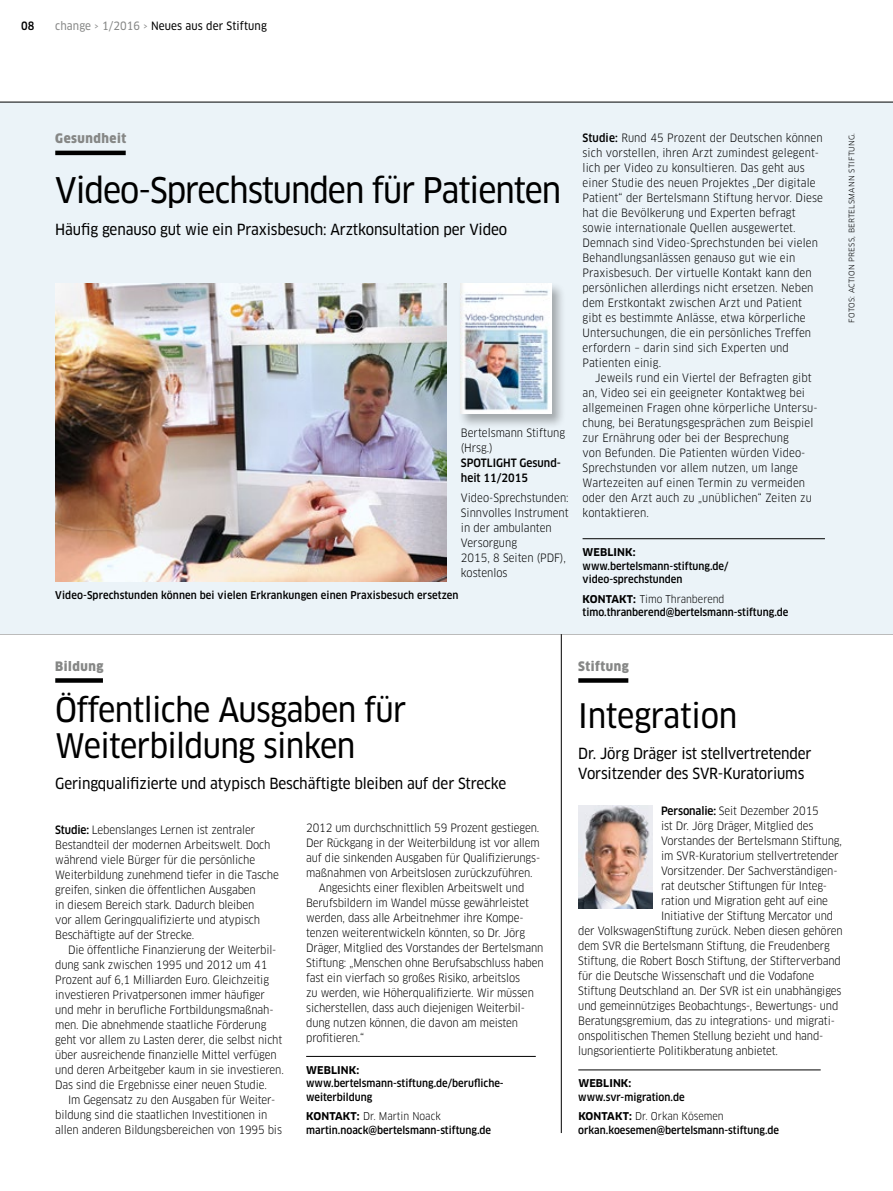
<style>
.page{position:relative;width:893px;height:1191px;background:#fff}
.page>*{position:absolute;margin:0;border:0;box-sizing:border-box;transform-origin:0 0}
.t1{font:34.5px "Clan OT Narrow News";letter-spacing:-.03em;color:#000}
.t2{font:33px/36px "Clan OT Narrow News";letter-spacing:-.02em;color:#000}
.t3{font:15px/19.5px "Clan OT Narrow News";letter-spacing:-.01em;color:#000}
.ThemenMarke_blau{font:900 condensed 12.75px "Clan OT";letter-spacing:.04em;color:#868786}
.Infotext_7_5_10_boo{font:condensed 11.25px/15px "Clan OT";letter-spacing:-.01em;color:#000}
.Infotext_7_5_10_boo-2{font:condensed 11.25px/15px "Clan OT";letter-spacing:.01em;color:#000}
.t4{font:11.25px "Clan OT Narrow News";letter-spacing:.01em;color:#000}
.Infotext_7_5_10_boo-3{font:500 condensed 11.25px/15px "Clan OT";color:#000}
.Weblink_7_9{font:500 condensed 10.5px/13.5px "Clan OT";color:#000}
.Kontakt_Weblink{font:500 condensed 10.5px "Clan OT";color:#000}
.BU_standard{font:500 condensed 10.5px "Clan OT";letter-spacing:.01em;color:#000}
.Kontakt_Weblink-2{font:condensed 10.5px "Clan OT";color:#000}
.Kontakt_Weblink-3{font:700 10.5px "Clan OT";letter-spacing:.01em;color:#000}
.t5{font:7.5px "Clan OT";letter-spacing:.03em;color:#000}
.s1{color:#868786}
.s2{font-weight:500}
.s3{font-weight:700;font-stretch:normal}
</style>
<div class="page">
<hr style="left:0;top:633px;width:893px;height:1px;background:#000">
<div style="left:0;top:102px;width:893px;height:531px;background:#ebf3f8"></div>
<img style="left:55px;top:283px;width:391px;height:298px">
<hr style="left:55px;top:151px;width:71px;height:4px;background:#000">
<hr style="left:583px;top:538px;width:242px;height:1px;background:#000">
<hr style="left:306px;top:1056px;width:230px;height:1px;background:#000">
<svg style="left:55px;top:678px;width:48px;height:4px"></svg>
<div style="left:458px;top:281px;width:108px;height:147px;background:#000;opacity:.3"></div>
<img style="left:460px;top:284px;width:91px;height:129px">
<hr style="left:561px;top:634px;width:1px;height:499px;background:#000">
<svg style="left:578px;top:678px;width:50px;height:4px"></svg>
<hr style="left:578px;top:1069px;width:243px;height:1px;background:#000">
<img style="left:578px;top:806px;width:75px;height:102px">
<hr style="left:0;top:102px;width:893px;height:1px;background:#000">
<p class="Infotext_7_5_10_boo-3" style="left:21px;top:19px;width:15px">08</p>
<p class="t4" style="left:55px;top:19px;width:213px"><span class="s1">change › 1/2016 ›</span> Neues aus der Stiftung</p>
<p class="ThemenMarke_blau" style="left:55px;top:131px;width:72px">Gesundheit</p>
<p class="t1" style="left:55px;top:170px;width:507px">Video-Sprechstunden für Patienten</p>
<p class="t3" style="left:55px;top:219px;width:453px">Häufig genauso gut wie ein Praxisbesuch: Arztkonsultation per Video</p>
<p class="Infotext_7_5_10_boo" style="left:461px;top:426px;width:106px">Bertelsmann Stiftung (Hrsg.)</p>
<p class="Infotext_7_5_10_boo-3" style="left:461px;top:456px;width:102px">SPOTLIGHT Gesund&shy;heit 11/2015</p>
<p class="Infotext_7_5_10_boo" style="left:461px;top:490px;width:109px">Video-Sprechstunden:<br>Sinnvolles Instrument in der ambulanten<br>Versorgung</p>
<p class="Infotext_7_5_10_boo" style="left:461px;top:550px;width:107px">2015, 8 Seiten (PDF), kostenlos</p>
<p class="BU_standard" style="left:55px;top:589px;width:405px">Video-Sprechstunden können bei vielen Erkrankungen einen Praxisbesuch ersetzen</p>
<p class="Infotext_7_5_10_boo-2" style="left:583px;top:130px;width:242px"><span class="s2">Studie:</span> Rund 45 Prozent der Deutschen können sich vorstellen, ihren Arzt zumindest gelegent&shy;lich per Video zu konsultieren. Das geht aus einer Studie des neuen Projektes „Der digitale Patient“ der Bertelsmann Stiftung hervor. Diese hat die Bevölkerung und Experten befragt sowie internationale Quellen ausgewertet.<br>Demnach sind Video-Sprechstunden bei vielen Behandlungsanlässen genauso gut wie ein Praxisbesuch. Der virtuelle Kontakt kann den persönlichen allerdings nicht ersetzen. Neben dem Erstkontakt zwischen Arzt und Patient gibt es bestimmte Anlässe, etwa körperliche Untersuchungen, die ein persönliches Treffen erfordern – darin sind sich Experten und Patienten einig.</p>
<p class="Infotext_7_5_10_boo-2" style="left:583px;top:370px;width:236px;text-indent:13px">Jeweils rund ein Viertel der Befragten gibt an, Video sei ein geeigneter Kontaktweg bei allgemeinen Fragen ohne körperliche Untersu&shy;chung, bei Beratungsgesprächen zum Beispiel zur Ernährung oder bei der Besprechung<br>von Befunden. Die Patienten würden Video-Sprechstunden vor allem nutzen, um lange Wartezeiten auf einen Termin zu vermeiden oder den Arzt auch zu „unüblichen“ Zeiten zu kontaktieren.</p>
<p class="Kontakt_Weblink-3" style="left:583px;top:546px;width:55px">WEBLINK:</p>
<p class="Weblink_7_9" style="left:583px;top:559px;width:147px">www.bertelsmann-stiftung.de/ video-sprechstunden</p>
<p class="Kontakt_Weblink-2" style="left:583px;top:592px;width:143px"><span class="s3">KONTAKT:</span> Timo Thranberend</p>
<p class="Kontakt_Weblink" style="left:583px;top:606px;width:207px">timo.thranberend@bertelsmann-stiftung.de</p>
<p class="t5" style="left:847px;top:323px;width:191px;rotate:-90deg">FOTOS: ACTION PRESS, BERTELSMANN STIFTUNG.</p>
<p class="ThemenMarke_blau" style="left:55px;top:658px;width:50px">Bildung</p>
<p class="t2" style="left:55px;top:692px;width:353px">Öffentliche Ausgaben für<br>Weiterbildung sinken</p>
<p class="t3" style="left:55px;top:774px;width:453px">Geringqualifizierte und atypisch Beschäftigte bleiben auf der Strecke</p>
<p class="Infotext_7_5_10_boo" style="left:306px;top:820px;width:236px;text-align:justify">2012 um durchschnittlich 59 Prozent gestiegen.<br>Der Rückgang in der Weiterbildung ist vor allem auf die sinkenden Ausgaben für Qualifizierungs&shy;maßnahmen von Arbeitslosen zurückzuführen.</p>
<p class="Infotext_7_5_10_boo" style="left:306px;top:880px;width:239px;text-indent:13px">Angesichts einer flexiblen Arbeitswelt und Berufsbildern im Wandel müsse gewährleistet werden, dass alle Arbeitnehmer ihre Kompe&shy;tenzen weiterentwickeln könnten, so Dr. Jörg Dräger, Mitglied des Vorstandes der Bertelsmann Stiftung: „Menschen ohne Berufsabschluss haben fast ein vierfach so großes Risiko, arbeitslos<br>zu werden, wie Höherqualifizierte. Wir müssen sicherstellen, dass auch diejenigen Weiterbil&shy;dung nutzen können, die davon am meisten profitieren.“</p>
<p class="Infotext_7_5_10_boo" style="left:55px;top:822px;width:225px"><span class="s2">Studie:</span> Lebenslanges Lernen ist zentraler Bestandteil der modernen Arbeitswelt. Doch während viele Bürger für die persönliche Weiterbildung zunehmend tiefer in die Tasche greifen, sinken die öffentlichen Ausgaben<br>in diesem Bereich stark. Dadurch bleiben<br>vor allem Geringqualifizierte und atypisch Beschäftigte auf der Strecke.</p>
<p class="Infotext_7_5_10_boo" style="left:55px;top:942px;width:230px;text-indent:13px">Die öffentliche Finanzierung der Weiterbil&shy;dung sank zwischen 1995 und 2012 um 41<br>Prozent auf 6,1 Milliarden Euro. Gleichzeitig investieren Privatpersonen immer häufiger und mehr in berufliche Fortbildungsmaßnah&shy;men. Die abnehmende staatliche Förderung geht vor allem zu Lasten derer, die selbst nicht über ausreichende finanzielle Mittel verfügen und deren Arbeitgeber kaum in sie investieren.<br>Das sind die Ergebnisse einer neuen Studie.</p>
<p class="Infotext_7_5_10_boo" style="left:55px;top:1092px;width:228px;text-indent:13px">Im Gegensatz zu den Ausgaben für Weiter&shy;bildung sind die staatlichen Investitionen in allen anderen Bildungsbereichen von 1995 bis</p>
<p class="Kontakt_Weblink-3" style="left:306px;top:1063px;width:55px">WEBLINK:</p>
<p class="Weblink_7_9" style="left:306px;top:1076px;width:199px">www.bertelsmann-stiftung.de/berufliche&shy;weiterbildung</p>
<p class="Kontakt_Weblink-2" style="left:306px;top:1110px;width:136px"><span class="s3">KONTAKT:</span> Dr. Martin Noack</p>
<p class="Kontakt_Weblink" style="left:306px;top:1123px;width:187px">martin.noack@bertelsmann-stiftung.de</p>
<p class="ThemenMarke_blau" style="left:578px;top:658px;width:52px">Stiftung</p>
<p class="t2" style="left:578px;top:698px;width:160px">Integration</p>
<p class="t3" style="left:578px;top:744px;width:235px">Dr. Jörg Dräger ist stellvertretender<br>Vorsitzender des SVR-Kuratoriums</p>
<p class="Infotext_7_5_10_boo" style="left:661px;top:803px;width:159px"><span class="s2">Personalie:</span> Seit Dezember 2015</p>
<p class="Infotext_7_5_10_boo" style="left:661px;top:818px;width:154px">ist Dr. Jörg Dräger, Mitglied des</p>
<p class="Infotext_7_5_10_boo" style="left:661px;top:833px;width:182px">Vorstandes der Bertelsmann Stiftung,</p>
<p class="Infotext_7_5_10_boo" style="left:661px;top:848px;width:179px">im SVR-Kuratorium stellvertretender</p>
<p class="Infotext_7_5_10_boo" style="left:661px;top:863px;width:178px">Vorsitzender. Der Sachverständigen-</p>
<p class="Infotext_7_5_10_boo" style="left:661px;top:878px;width:167px">rat deutscher Stiftungen für Integ-</p>
<p class="Infotext_7_5_10_boo" style="left:661px;top:893px;width:168px">ration und Migration geht auf eine</p>
<p class="Infotext_7_5_10_boo" style="left:661px;top:908px;width:174px">Initiative der Stiftung Mercator und</p>
<p class="Infotext_7_5_10_boo" style="left:578px;top:923px;width:266px">der VolkswagenStiftung zurück. Neben diesen gehören</p>
<p class="Infotext_7_5_10_boo" style="left:578px;top:938px;width:253px">dem SVR die Bertelsmann Stiftung, die Freudenberg</p>
<p class="Infotext_7_5_10_boo" style="left:578px;top:953px;width:264px">Stiftung, die Robert Bosch Stiftung, der Stifterverband</p>
<p class="Infotext_7_5_10_boo" style="left:578px;top:968px;width:237px">für die Deutsche Wissenschaft und die Vodafone</p>
<p class="Infotext_7_5_10_boo" style="left:578px;top:983px;width:265px">Stiftung Deutschland an. Der SVR ist ein unabhängiges</p>
<p class="Infotext_7_5_10_boo" style="left:578px;top:998px;width:262px">und gemeinnütziges Beobachtungs-, Bewertungs- und</p>
<p class="Infotext_7_5_10_boo" style="left:578px;top:1013px;width:258px">Beratungsgremium, das zu integrations- und migrati-</p>
<p class="Infotext_7_5_10_boo" style="left:578px;top:1028px;width:247px">onspolitischen Themen Stellung bezieht und hand-</p>
<p class="Infotext_7_5_10_boo" style="left:578px;top:1043px;width:201px">lungsorientierte Politikberatung anbietet.</p>
<p class="Kontakt_Weblink-3" style="left:578px;top:1077px;width:55px">WEBLINK:</p>
<p class="Weblink_7_9" style="left:578px;top:1090px;width:108px">www.svr-migration.de</p>
<p class="Kontakt_Weblink-2" style="left:578px;top:1110px;width:147px"><span class="s3">KONTAKT:</span> Dr. Orkan Kösemen</p>
<p class="Kontakt_Weblink" style="left:578px;top:1123px;width:202px">orkan.koesemen@bertelsmann-stiftung.de</p>
</div>
